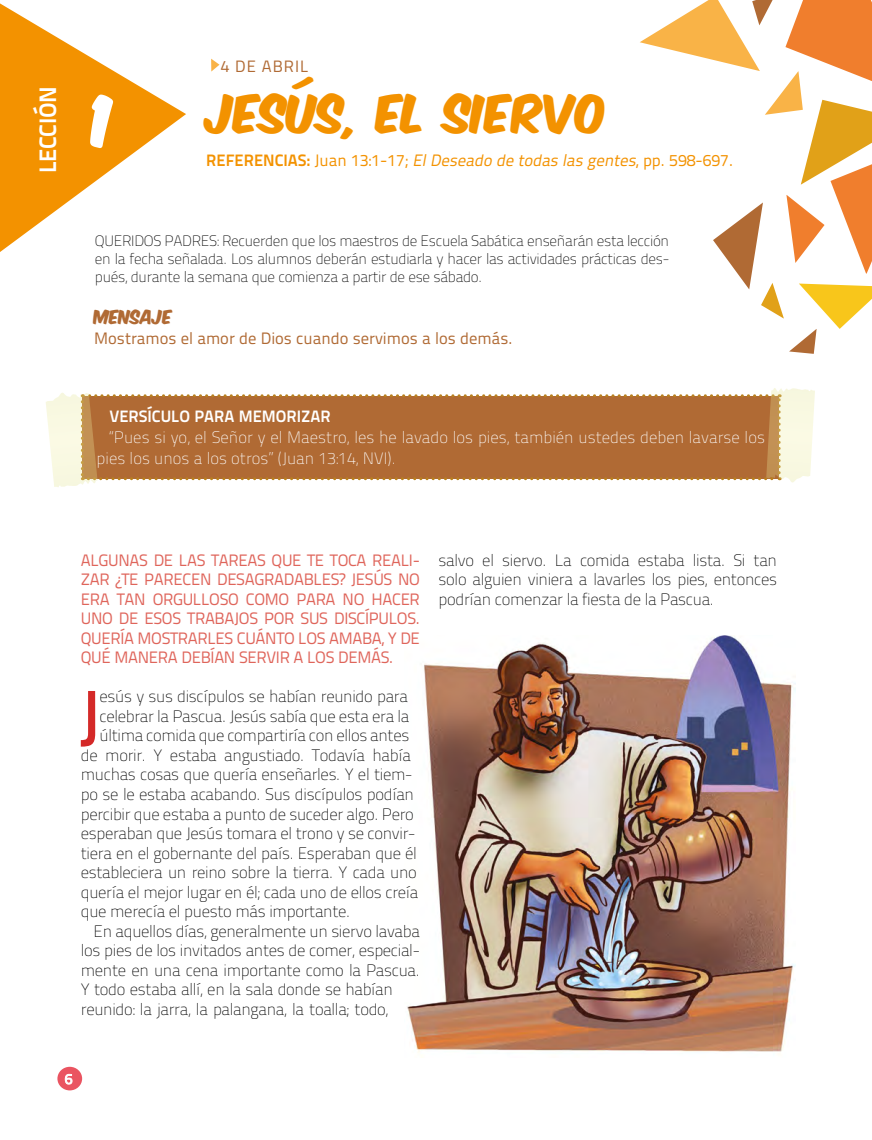
<style>
.page{position:relative;width:872px;height:1140px;background:#fff}
.page>*{position:absolute;margin:0;border:0;box-sizing:border-box;transform-origin:0 0}
.t1{font:500 72.75px "Titillium Text 22 L";color:#d42928}
.t2{font:58.5px "Komika Axis";color:#fff}
.t3{font:45px "Komika Axis";color:#f39200}
.t4{font:700 23.85px "Titillium Text 22 L";letter-spacing:-.02em;color:#fff}
.t5{font:100 16.5px/19.5px "Titillium Text 22 L";letter-spacing:-.02em;color:#000;text-align:justify}
.t6{font:16.5px/19.5px "Titillium Text 22 L";letter-spacing:-.02em;color:#df655b;text-align:justify}
.t7{font:100 16.5px/21px "Titillium Text 22 L";color:#fff}
.t8{font:italic 16.5px "Titillium Text 22 L";color:#f39200}
.t9{font:16.5px "Titillium Text 22 L";color:#b06a34}
.t10{font:700 16.5px "Titillium Text 22 L";color:#fff}
.t11{font:16.5px "Titillium";letter-spacing:.06em;color:#b06a34}
.t12{font:16.5px "Komika Axis";color:#b06a34}
.t13{font:100 15px/18px "Titillium Text 22 L";letter-spacing:-.02em;color:#000;text-align:justify}
.t14{font:14.4px "Titillium Text 22 L";color:#fff}
.s1{font-weight:700;font-style:normal}
.s2{font-style:normal}
</style>
<div class="page">
<img style="left:407px;top:635px;width:388px;height:418px">
<svg style="left:46px;top:388px;width:769px;height:99px;background:#c28c60"></svg>
<svg style="left:0;top:4px;width:186px;height:248px"></svg>
<svg style="left:88px;top:93px;width:27px;height:57px;background:#f5a630"></svg>
<svg style="left:211px;top:59px;width:8px;height:13px"></svg>
<div style="left:57px;top:1066px;width:25px;height:24px;background:#ea5461;border-radius:50%"></div>
<svg style="left:65px;top:1074px;width:7px;height:10px"></svg>
<svg style="left:640px;top:0;width:232px;height:354px"></svg>
<h3 class="t4" style="left:29px;top:173px;width:88px;rotate:-90deg">LECCIÓN</h3>
<h2 class="t2" style="left:92px;top:91px;width:24px">1</h2>
<p class="t11" style="left:220px;top:54px;width:89px">4 DE ABRIL</p>
<h3 class="t3" style="left:206px;top:92px;width:402px">JESÚS, EL SIERVO</h3>
<p class="t8" style="left:206px;top:148px;width:528px"><span class="s1">REFERENCIAS:</span> <span class="s2">Juan 13:1-17;</span> ElDeseado de todas las gentes<span class="s2">, pp. 598-697.</span></p>
<p class="t13" style="left:95px;top:231px;width:576px">QUERIDOS PADRES: Recuerden que los maestros de Escuela Sabática enseñarán esta lección en la fecha señalada. Los alumnos deberán estudiarla y hacer las actividades prácticas des&shy;pués, durante la semana que comienza a partir de ese sábado.</p>
<p class="t12" style="left:94px;top:309px;width:79px">MENSAJE</p>
<p class="t9" style="left:94px;top:326px;width:420px">Mostramos el amor de Dios cuando servimos a los demás.</p>
<p class="t10" style="left:109px;top:404px;width:223px">VERSÍCULO PARA MEMORIZAR</p>
<p class="t7" style="left:97px;top:426px;width:670px;text-indent:13px">“Pues si yo, el Señor y el Maestro, les he lavado los pies, también ustedes deben lavarse los pies los unos a los otros” (Juan 13:14, NVI).</p>
<p class="t6" style="left:81px;top:549px;width:341px">ALGUNAS DE LAS TAREAS QUE TE TOCA REALI-ZAR ¿TE PARECEN DESAGRADABLES? JESÚS NO ERA TAN ORGULLOSO COMO PARA NO HACER UNO DE ESOS TRABAJOS POR SUS DISCÍPULOS.<br>QUERÍA MOSTRARLES CUÁNTO LOS AMABA, Y DE QUÉ MANERA DEBÍAN SERVIR A LOS DEMÁS.</p>
<h1 class="t1" style="left:78px;top:661px;width:24px">J</h1>
<p class="t5" style="left:100px;top:686px;width:310px">esús y sus discípulos se habían reunido para</p>
<p class="t5" style="left:100px;top:705px;width:311px">celebrar la Pascua. Jesús sabía que esta era la</p>
<p class="t5" style="left:100px;top:725px;width:311px">última comida que compartiría con ellos antes</p>
<p class="t5" style="left:81px;top:744px;width:331px">de morir. Y estaba angustiado. Todavía había</p>
<p class="t5" style="left:81px;top:764px;width:333px">muchas cosas que quería enseñarles. Y el tiem-</p>
<p class="t5" style="left:81px;top:783px;width:335px">po se le estaba acabando. Sus discípulos podían</p>
<p class="t5" style="left:81px;top:803px;width:334px">percibir que estaba a punto de suceder algo. Pero</p>
<p class="t5" style="left:81px;top:822px;width:336px">esperaban que Jesús tomara el trono y se convir-</p>
<p class="t5" style="left:81px;top:842px;width:338px">tiera en el gobernante del país. Esperaban que él</p>
<p class="t5" style="left:81px;top:861px;width:338px">estableciera un reino sobre la tierra. Y cada uno</p>
<p class="t5" style="left:81px;top:881px;width:339px">quería el mejor lugar en él; cada uno de ellos creía</p>
<p class="t5" style="left:81px;top:900px;width:271px">que merecía el puesto más importante.</p>
<p class="t5" style="left:94px;top:920px;width:328px">En aquellos días, generalmente un siervo lavaba</p>
<p class="t5" style="left:81px;top:939px;width:340px">los pies de los invitados antes de comer, especial-</p>
<p class="t5" style="left:81px;top:959px;width:340px">mente en una cena importante como la Pascua.</p>
<p class="t5" style="left:81px;top:978px;width:314px">Y todo estaba allí, en la sala donde se habían</p>
<p class="t5" style="left:81px;top:998px;width:309px">reunido: la jarra, la palangana, la toalla; todo,</p>
<p class="t5" style="left:438px;top:549px;width:340px">salvo el siervo. La comida estaba lista. Si tan solo alguien viniera a lavarles los pies, entonces podrían comenzar la fiesta de la Pascua.</p>
<p class="t14" style="left:65px;top:1068px;width:9px">6</p>
</div>
